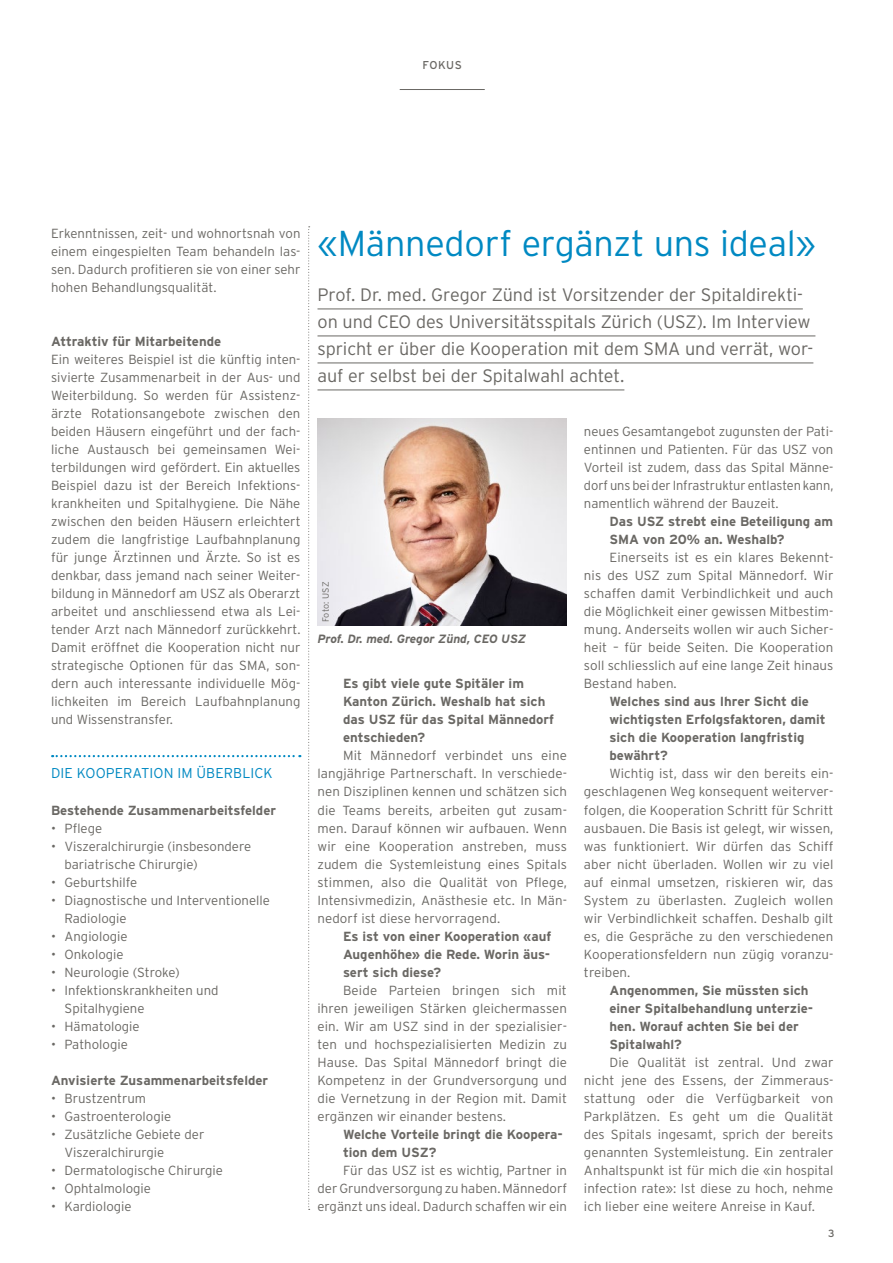
<style>
.page{position:relative;width:893px;height:1263px;background:#fff}
.page>*{position:absolute;margin:0;border:0;box-sizing:border-box;transform-origin:0 0}
.Titel_gross_blau{font:300 36px "Interstate";letter-spacing:-.01em;color:#0089c2}
.Lead{font:300 18px/27px "Interstate";letter-spacing:-.005em;color:#6a6864}
.Kasten_Titel{font:300 14.25px "Interstate";letter-spacing:.01em;color:#0089c2}
.Laufsatz_Block_weit{font:300 13.2px/18px "Interstate";letter-spacing:.005em;color:#6a6864;text-align:justify}
.Laufsatz_block{font:300 13.2px/18px "Interstate";color:#6a6864}
.Fragen_Linksbündig{font:700 13.2px/18px "Interstate";color:#6a6864}
.Laufsatz_Block_eng{font:300 13.2px/18px "Interstate";color:#6a6864;text-align:justify}
.Zwischentitel{font:700 13.2px "Interstate";color:#6a6864}
.Bildlegende{font:italic 700 12px "Interstate";color:#6a6864}
.t1{font:11.4px "Interstate";letter-spacing:.035em;color:#6a6864}
.t2{font:10.5px "Interstate";color:#6a6864}
.Fotonachweis{font:300 9px "Interstate";letter-spacing:.01em;color:#6a6864}
</style>
<div class="page">
<img style="left:317px;top:418px;width:250px;height:207px">
<hr style="left:400px;top:89px;width:85px;height:1px;background:#6a6864">
<hr style="left:317px;top:309px;width:486px;height:1px;background:#6a6864">
<hr style="left:317px;top:336px;width:498px;height:1px;background:#6a6864">
<hr style="left:317px;top:363px;width:496px;height:1px;background:#6a6864">
<hr style="left:317px;top:390px;width:307px;height:1px;background:#6a6864">
<svg style="left:308px;top:226px;width:2px;height:984px"></svg>
<svg style="left:52px;top:755px;width:248px;height:2px"></svg>
<p class="t1" style="left:423px;top:58px;width:41px">FOKUS</p>
<p class="Laufsatz_Block_eng" style="left:51px;top:225px;width:251px">Erkenntnissen, zeit- und wohnortsnah von einem eingespielten Team behandeln las&shy;sen. Dadurch profitieren sie von einer sehr hohen Behandlungsqualität.</p>
<p class="Zwischentitel" style="left:51px;top:334px;width:172px">Attraktiv für Mitarbeitende</p>
<p class="Laufsatz_block" style="left:51px;top:351px;width:251px;text-align:justify">Ein weiteres Beispiel ist die künftig inten&shy;sivierte Zusammenarbeit in der Aus- und Weiterbildung. So werden für Assistenz&shy;ärzte Rotationsangebote zwischen den beiden Häusern eingeführt und der fach&shy;liche Austausch bei gemeinsamen Wei&shy;terbildungen wird gefördert. Ein aktuelles Beispiel dazu ist der Bereich Infektions&shy;krankheiten und Spitalhygiene. Die Nähe zwischen den beiden Häusern erleichtert zudem die langfristige Laufbahnplanung für junge Ärztinnen und Ärzte. So ist es denkbar, dass jemand nach seiner Weiter&shy;bildung in Männedorf am USZ als Oberarzt arbeitet und anschliessend etwa als Lei&shy;tender Arzt nach Männedorf zurückkehrt.<br>Damit eröffnet die Kooperation nicht nur strategische Optionen für das SMA, son&shy;dern auch interessante individuelle Mög&shy;lichkeiten im Bereich Laufbahnplanung und Wissenstransfer.</p>
<p class="Kasten_Titel" style="left:51px;top:765px;width:223px">DIE KOOPERATION IM ÜBERBLICK</p>
<p class="Zwischentitel" style="left:51px;top:802px;width:227px">Bestehende Zusammenarbeitsfelder</p>
<p class="Laufsatz_block" style="left:51px;top:819px;width:53px">• Pflege</p>
<p class="Laufsatz_block" style="left:65px;top:837px;width:188px;text-indent:-14px">• Viszeralchirurgie (insbesondere bariatrische Chirurgie)</p>
<p class="Laufsatz_block" style="left:51px;top:873px;width:88px">• Geburtshilfe</p>
<p class="Laufsatz_block" style="left:65px;top:891px;width:207px;text-indent:-14px">• Diagnostische und Interventionelle<br>Radiologie</p>
<p class="Laufsatz_block" style="left:51px;top:927px;width:78px">• Angiologie</p>
<p class="Laufsatz_block" style="left:51px;top:945px;width:74px">• Onkologie</p>
<p class="Laufsatz_block" style="left:51px;top:963px;width:130px">• Neurologie (Stroke)</p>
<p class="Laufsatz_block" style="left:65px;top:981px;width:156px;text-indent:-14px">• Infektionskrankheiten und<br>Spitalhygiene</p>
<p class="Laufsatz_block" style="left:51px;top:1017px;width:90px">• Hämatologie</p>
<p class="Laufsatz_block" style="left:51px;top:1035px;width:78px">• Pathologie</p>
<p class="Zwischentitel" style="left:51px;top:1072px;width:219px">Anvisierte Zusammenarbeitsfelder</p>
<p class="Laufsatz_block" style="left:51px;top:1089px;width:97px">• Brustzentrum</p>
<p class="Laufsatz_block" style="left:51px;top:1107px;width:122px">• Gastroenterologie</p>
<p class="Laufsatz_block" style="left:65px;top:1125px;width:141px;text-indent:-14px">• Zusätzliche Gebiete der<br>Viszeralchirurgie</p>
<p class="Laufsatz_block" style="left:51px;top:1161px;width:173px">• Dermatologische Chirurgie</p>
<p class="Laufsatz_block" style="left:51px;top:1179px;width:102px">• Ophtalmologie</p>
<p class="Laufsatz_block" style="left:51px;top:1197px;width:82px">• Kardiologie</p>
<p class="Titel_gross_blau" style="left:317px;top:222px;width:500px">«Männedorf ergänzt uns ideal»</p>
<p class="Lead" style="left:317px;top:281px;width:497px">Prof. Dr. med. Gregor Zünd ist Vorsitzender der Spitaldirekti&shy;on und CEO des Universitätsspitals Zürich (USZ). Im Interview spricht er über die Kooperation mit dem SMA und verrät, wor&shy;auf er selbst bei der Spitalwahl achtet.</p>
<p class="Fotonachweis" style="left:320px;top:622px;width:42px;rotate:-90deg">Foto: USZ</p>
<p class="Bildlegende" style="left:317px;top:632px;width:210px">Prof. Dr. med. Gregor Zünd, CEO USZ</p>
<p class="Fragen_Linksbündig" style="left:343px;top:675px;width:213px">Es gibt viele gute Spitäler im<br>Kanton Zürich. Weshalb hat sich das USZ für das Spital Männedorf entschieden?</p>
<p class="Laufsatz_Block_weit" style="left:317px;top:747px;width:251px;text-indent:26px">Mit Männedorf verbindet uns eine langjährige Partnerschaft. In verschiede&shy;nen Disziplinen kennen und schätzen sich die Teams bereits, arbeiten gut zusam&shy;men. Darauf können wir aufbauen. Wenn wir eine Kooperation anstreben, muss zudem die Systemleistung eines Spitals stimmen, also die Qualität von Pflege, Intensivmedizin, Anästhesie etc. In Män&shy;nedorf ist diese hervorragend.</p>
<p class="Fragen_Linksbündig" style="left:343px;top:927px;width:210px;text-align:justify">Es ist von einer Kooperation «auf Augenhöhe» die Rede. Worin äus&shy;sert sich diese?</p>
<p class="Laufsatz_Block_weit" style="left:317px;top:981px;width:251px;text-indent:26px">Beide Parteien bringen sich mit ihren jeweiligen Stärken gleichermassen ein. Wir am USZ sind in der spezialisier&shy;ten und hochspezialisierten Medizin zu Hause. Das Spital Männedorf bringt die Kompetenz in der Grundversorgung und die Vernetzung in der Region mit. Damit ergänzen wir einander bestens.</p>
<p class="Fragen_Linksbündig" style="left:343px;top:1125px;width:221px">Welche Vorteile bringt die Koopera&shy;tion dem USZ?</p>
<p class="Laufsatz_Block_eng" style="left:317px;top:1161px;width:251px;text-indent:26px">Für das USZ ist es wichtig, Partner in der Grundversorgung zu haben. Männedorf ergänzt uns ideal. Dadurch schaffen wir ein</p>
<p class="Laufsatz_Block_eng" style="left:584px;top:423px;width:251px">neues Gesamtangebot zugunsten der Pati&shy;entinnen und Patienten. Für das USZ von Vorteil ist zudem, dass das Spital Männe&shy;dorf uns bei der Infrastruktur entlasten kann, namentlich während der Bauzeit.</p>
<p class="Fragen_Linksbündig" style="left:609px;top:513px;width:225px">Das USZ strebt eine Beteiligung am<br>SMA von 20% an. Weshalb?</p>
<p class="Laufsatz_Block_weit" style="left:584px;top:549px;width:251px;text-indent:26px">Einerseits ist es ein klares Bekennt&shy;nis des USZ zum Spital Männedorf. Wir schaffen damit Verbindlichkeit und auch die Möglichkeit einer gewissen Mitbestim&shy;mung. Anderseits wollen wir auch Sicher&shy;heit – für beide Seiten. Die Kooperation soll schliesslich auf eine lange Zeit hinaus Bestand haben.</p>
<p class="Fragen_Linksbündig" style="left:609px;top:693px;width:218px">Welches sind aus Ihrer Sicht die wichtigsten Erfolgsfaktoren, damit sich die Kooperation langfristig bewährt?</p>
<p class="Laufsatz_Block_weit" style="left:584px;top:765px;width:251px;text-indent:26px">Wichtig ist, dass wir den bereits ein&shy;geschlagenen Weg konsequent weiterver&shy;folgen, die Kooperation Schritt für Schritt ausbauen. Die Basis ist gelegt, wir wissen, was funktioniert. Wir dürfen das Schiff aber nicht überladen. Wollen wir zu viel auf einmal umsetzen, riskieren wir, das System zu überlasten. Zugleich wollen wir Verbindlichkeit schaffen. Deshalb gilt es, die Gespräche zu den verschiedenen Kooperationsfeldern nun zügig voranzu&shy;treiben.</p>
<p class="Fragen_Linksbündig" style="left:609px;top:981px;width:205px">Angenommen, Sie müssten sich einer Spitalbehandlung unterzie&shy;hen. Worauf achten Sie bei der<br>Spitalwahl?</p>
<p class="Laufsatz_Block_weit" style="left:584px;top:1053px;width:251px;text-indent:26px">Die Qualität ist zentral. Und zwar nicht jene des Essens, der Zimmeraus&shy;stattung oder die Verfügbarkeit von Parkplätzen. Es geht um die Qualität des Spitals ingesamt, sprich der bereits genannten Systemleistung. Ein zentraler Anhaltspunkt ist für mich die «in hospital infection rate»: Ist diese zu hoch, nehme ich lieber eine weitere Anreise in Kauf.</p>
<p class="t2" style="left:828px;top:1227px;width:8px">3</p>
</div>
